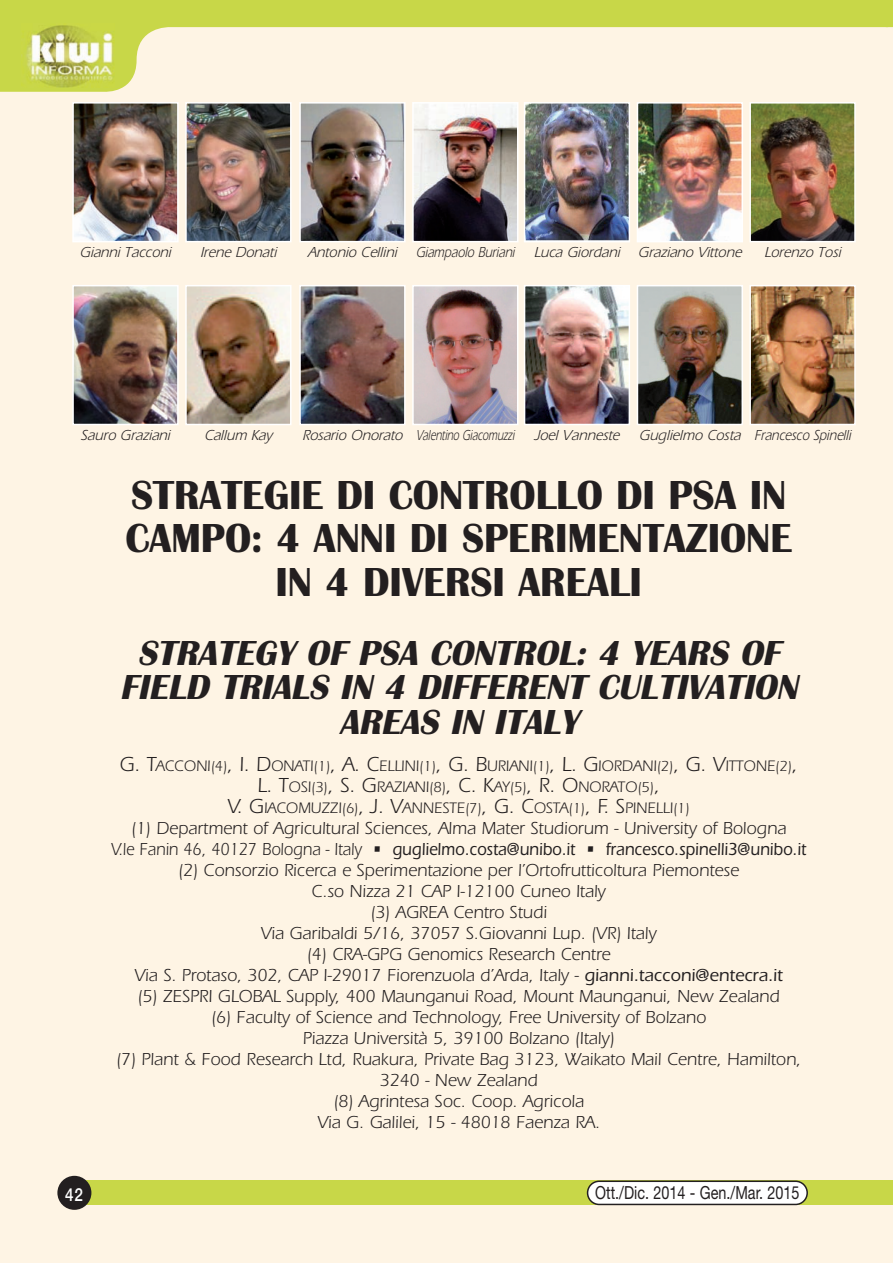
<style>
.page{position:relative;width:893px;height:1263px;background:#fef4e4}
.page>*{position:absolute;margin:0;border:0;box-sizing:border-box;transform-origin:0 0}
.t1{font:700 42px/43.5px "Britannic";color:#231f20;text-align:center;scale:.96 1}
.t2{font:italic 700 36px/34.5px "Britannic";color:#231f20;text-align:center}
.t3{font:18px/21px "Itc Eras";color:#231f20;text-align:center}
.t4{font:18px "Helvetica Neue";color:#231f20;scale:.8 1}
.t5{font:500 18px "Helvetica Neue";color:#fff;scale:.85 1}
.t6{font:15.75px/21px "Itc Eras";color:#231f20;text-align:center}
.t7{font:italic 15px "Itc Eras";color:#231f20;scale:.95 1}
.s1{font-size:21px}
.s2{font-size:15px}
.s3{font-weight:500}
</style>
<div class="page">
<svg style="left:0;top:0;width:886px;height:92px"></svg>
<img style="left:22px;top:23px;width:92px;height:65px">
<svg style="left:886px;top:0;width:7px;height:28px"></svg>
<div style="left:85px;top:1180px;width:808px;height:25px;background:#c8d748"></div>
<div style="left:57px;top:1176px;width:34px;height:34px;background:#231f20;border-radius:50%"></div>
<svg style="left:587px;top:1180px;width:221px;height:25px;background:#e2e2dc"></svg>
<img style="left:75px;top:105px;width:101px;height:134px">
<div style="left:72px;top:102px;width:107px;height:140px;border:2px solid #fff"></div>
<img style="left:188px;top:105px;width:101px;height:134px">
<div style="left:185px;top:102px;width:107px;height:140px;border:2px solid #fff"></div>
<img style="left:302px;top:105px;width:101px;height:134px">
<div style="left:299px;top:102px;width:107px;height:140px;border:2px solid #fff"></div>
<img style="left:415px;top:105px;width:100px;height:134px">
<div style="left:412px;top:102px;width:106px;height:140px;border:2px solid #fff"></div>
<img style="left:527px;top:105px;width:100px;height:134px">
<div style="left:524px;top:102px;width:106px;height:140px;border:2px solid #fff"></div>
<img style="left:640px;top:105px;width:100px;height:134px">
<div style="left:637px;top:102px;width:106px;height:140px;border:2px solid #fff"></div>
<img style="left:752px;top:105px;width:101px;height:134px">
<div style="left:749px;top:102px;width:107px;height:140px;border:2px solid #fff"></div>
<img style="left:75px;top:288px;width:101px;height:134px">
<div style="left:72px;top:285px;width:107px;height:140px;border:2px solid #fff"></div>
<img style="left:188px;top:288px;width:101px;height:134px">
<div style="left:185px;top:285px;width:107px;height:140px;border:2px solid #fff"></div>
<img style="left:302px;top:288px;width:101px;height:134px">
<div style="left:299px;top:285px;width:107px;height:140px;border:2px solid #fff"></div>
<img style="left:415px;top:288px;width:100px;height:134px">
<div style="left:412px;top:285px;width:106px;height:140px;border:2px solid #fff"></div>
<img style="left:527px;top:288px;width:100px;height:134px">
<div style="left:524px;top:285px;width:106px;height:140px;border:2px solid #fff"></div>
<img style="left:640px;top:288px;width:100px;height:134px">
<div style="left:637px;top:285px;width:106px;height:140px;border:2px solid #fff"></div>
<img style="left:752px;top:288px;width:101px;height:134px">
<div style="left:749px;top:285px;width:107px;height:140px;border:2px solid #fff"></div>
<p class="t7" style="left:80px;top:247px;width:100px">Gianni Tacconi</p>
<p class="t7" style="left:200px;top:247px;width:85px">Irene Donati</p>
<p class="t7" style="left:308px;top:247px;width:461px">Antonio Cellini Giampaolo Buriani Luca Giordani Graziano Vittone</p>
<p class="t7" style="left:764px;top:247px;width:85px">Lorenzo Tosi</p>
<p class="t7" style="left:81px;top:430px;width:98px">Sauro Graziani</p>
<p class="t7" style="left:204px;top:430px;width:73px">Callum Kay</p>
<p class="t7" style="left:302px;top:430px;width:582px">Rosario Onorato Valentino Giacomuzzi Joel Vanneste Guglielmo Costa Francesco Spinelli</p>
<h1 class="t1" style="left:125px;top:473px;width:696px">STRATEGIE DI CONTROLLO DI PSA IN<br>CAMPO: 4 ANNI DI SPERIMENTAZIONE<br>IN 4 DIVERSI AREALI</h1>
<h2 class="t2" style="left:120px;top:635px;width:687px">STRATEGY OF PSA CONTROL: 4 YEARS OF<br>FIELD TRIALS IN 4 DIFFERENT CULTIVATION<br>AREAS IN ITALY</h2>
<p class="t6" style="left:120px;top:757px;width:680px"><span class="s1">G. T</span>ACCONI<span class="s2">(4)</span><span class="s1">, I. D</span>ONATI<span class="s2">(1)</span><span class="s1">, A. C</span>ELLINI<span class="s2">(1)</span><span class="s1">, G. B</span>URIANI<span class="s2">(1)</span><span class="s1">, L. G</span>IORDANI<span class="s2">(2)</span><span class="s1">, G. V</span>ITTONE<span class="s2">(2)</span><span class="s1">,<br>L. T</span>OSI<span class="s2">(3)</span><span class="s1">, S. G</span>RAZIANI<span class="s2">(8)</span><span class="s1">, C. K</span>AY<span class="s2">(5)</span><span class="s1">, R. O</span>NORATO<span class="s2">(5)</span><span class="s1">,<br>V. G</span>IACOMUZZI<span class="s2">(6)</span><span class="s1">, J. V</span>ANNESTE<span class="s2">(7)</span><span class="s1">, G. C</span>OSTA<span class="s2">(1)</span><span class="s1">, F. S</span>PINELLI<span class="s2">(1)</span></p>
<p class="t3" style="left:111px;top:819px;width:696px">(1) Department of Agricultural Sciences, Alma Mater Studiorum - University of Bologna<br>V.le Fanin 46, 40127 Bologna - Italy <span class="s3">• guglielmo.costa@unibo.it • francesco.spinelli3@unibo.it </span>(2) Consorzio Ricerca e Sperimentazione per l’Ortofrutticoltura Piemontese<br>C.so Nizza 21 CAP I-12100 Cuneo Italy<br>(3) AGREA Centro Studi<br>Via Garibaldi 5/16, 37057 S.Giovanni Lup. (VR) Italy<br>(4) CRA-GPG Genomics Research Centre<br>Via S. Protaso, 302, CAP I-29017 Fiorenzuola d’Arda, Italy - <span class="s3">gianni.tacconi@entecra.it<br></span>(5) ZESPRI GLOBAL Supply, 400 Maunganui Road, Mount Maunganui, New Zealand<br>(6) Faculty of Science and Technology, Free University of Bolzano<br>Piazza Università 5, 39100 Bolzano (Italy)<br>(7) Plant &amp; Food Research Ltd, Ruakura, Private Bag 3123, Waikato Mail Centre, Hamilton, 3240 - New Zealand<br>(8) Agrintesa Soc. Coop. Agricola<br>Via G. Galilei, 15 - 48018 Faenza RA.</p>
<p class="t5" style="left:65px;top:1180px;width:22px">42</p>
<p class="t4" style="left:595px;top:1179px;width:257px">Ott./Dic. 2014 - Gen./Mar. 2015</p>
</div>
